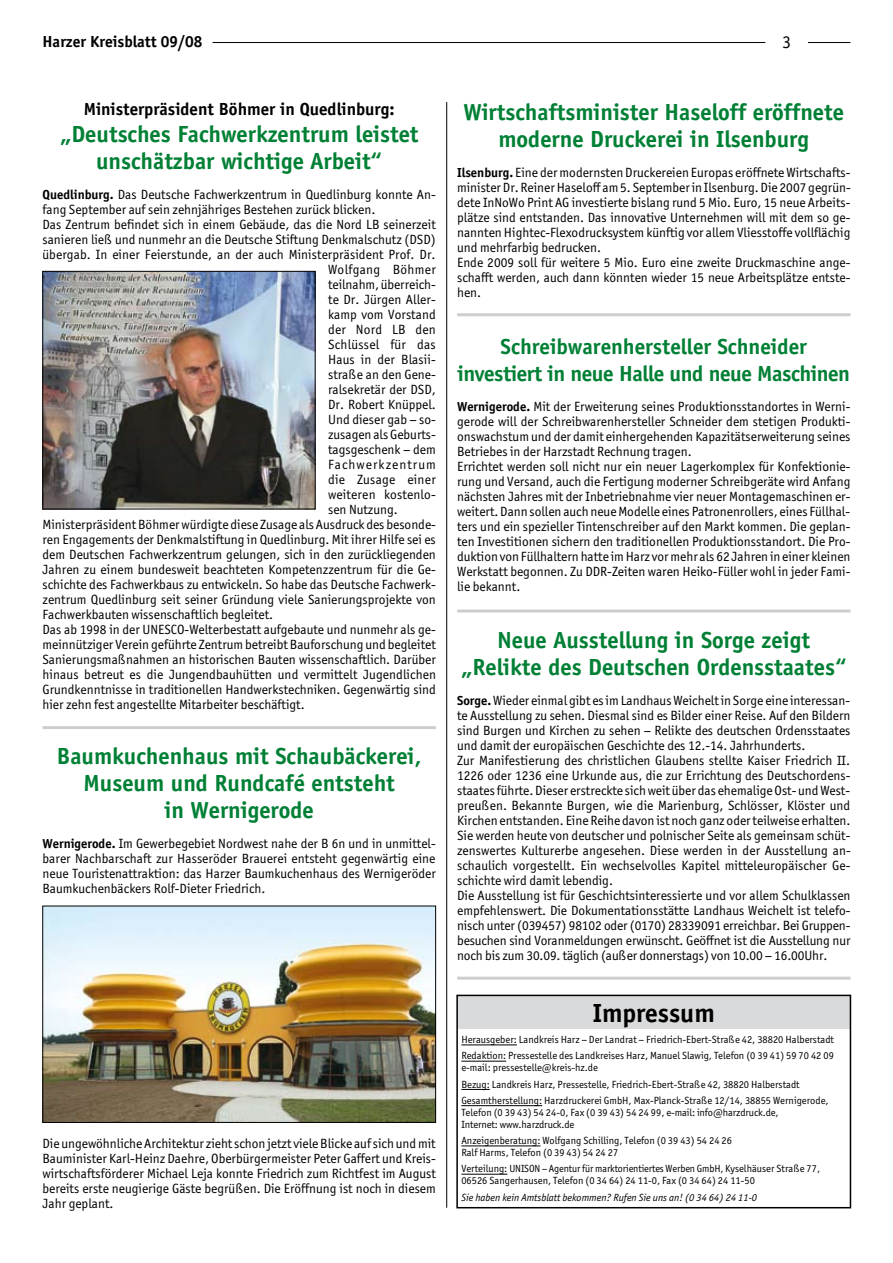
<style>
.page{position:relative;width:893px;height:1263px;background:#fff}
.page>*{position:absolute;margin:0;border:0;box-sizing:border-box;transform-origin:0 0}
.t1{font:700 27px "Officina Sans";color:#000}
.t2{font:700 24px/27px "Officina Sans";color:#008035;text-align:center}
.t3{font:700 22.5px/27px "Officina Sans";letter-spacing:-.02em;color:#008035;text-align:center}
.t4{font:700 18px "Officina Sans";color:#000}
.t5{font:18px "Officina Sans";color:#000}
.t6{font:700 16.5px "Officina Sans";color:#000}
.t7{font:13.5px/15px "Officina Sans";color:#000}
.t8{font:13.5px "Officina Sans";letter-spacing:.02em;color:#000}
.t9{font:13.5px "Officina Sans";letter-spacing:.075em;color:#000}
.t10{font:10.5px/16.2px "Officina Sans";color:#000}
.t11{font:italic 10.5px "Officina Sans";color:#000}
.s1{font-weight:700}
</style>
<div class="page">
<hr style="left:808px;top:42px;width:42px;height:1px;background:#000">
<hr style="left:213px;top:42px;width:552px;height:1px;background:#000">
<hr style="left:446px;top:102px;width:1px;height:1106px;background:#000">
<hr style="left:457px;top:977px;width:393px;height:3px;background:#000">
<img style="left:45px;top:273px;width:268px;height:234px">
<div style="left:43px;top:271px;width:272px;height:238px;border:1px solid #000"></div>
<img style="left:45px;top:908px;width:389px;height:213px">
<div style="left:43px;top:906px;width:393px;height:217px;border:1px solid #000"></div>
<div style="left:457px;top:995px;width:393px;height:33px;background:#d9dadb"></div>
<hr style="left:461px;top:1045px;width:56px;height:1px;background:#000">
<hr style="left:461px;top:1061px;width:45px;height:1px;background:#000">
<svg style="left:461px;top:1089px;width:29px;height:1px"></svg>
<hr style="left:461px;top:1105px;width:81px;height:1px;background:#000">
<hr style="left:461px;top:1146px;width:79px;height:1px;background:#000">
<hr style="left:461px;top:1174px;width:46px;height:1px;background:#000">
<div style="left:456px;top:995px;width:395px;height:213px;border:2px solid #000"></div>
<hr style="left:43px;top:726px;width:393px;height:3px;background:#000">
<hr style="left:457px;top:313px;width:393px;height:3px;background:#000">
<hr style="left:457px;top:609px;width:393px;height:3px;background:#000">
<p class="t6" style="left:43px;top:32px;width:162px">Harzer Kreisblatt 09/08</p>
<h3 class="t5" style="left:782px;top:32px;width:10px">3</h3>
<h3 class="t4" style="left:84px;top:99px;width:312px">Ministerpräsident Böhmer in Quedlinburg:</h3>
<h2 class="t2" style="left:60px;top:121px;width:360px">„Deutsches Fachwerkzentrum leistet unschätzbar wichtige Arbeit“</h2>
<p class="t7" style="left:43px;top:187px;width:395px"><span class="s1">Quedlinburg.</span> Das Deutsche Fachwerkzentrum in Quedlinburg konnte An-</p>
<p class="t7" style="left:43px;top:202px;width:334px">fang September auf sein zehnjähriges Bestehen zurück blicken.</p>
<p class="t7" style="left:43px;top:217px;width:395px">Das Zentrum befindet sich in einem Gebäude, das die Nord LB seinerzeit</p>
<p class="t7" style="left:43px;top:232px;width:395px">sanieren ließ und nunmehr an die Deutsche Stiftung Denkmalschutz (DSD)</p>
<p class="t7" style="left:43px;top:247px;width:394px">übergab. In einer Feierstunde, an der auch Ministerpräsident Prof. Dr.</p>
<p class="t8" style="left:328px;top:262px;width:109px">Wolfgang Böhmer</p>
<p class="t7" style="left:328px;top:277px;width:109px">teilnahm, überreich-</p>
<p class="t7" style="left:328px;top:292px;width:109px">te Dr. Jürgen Aller-</p>
<p class="t7" style="left:328px;top:307px;width:109px">kamp vom Vorstand</p>
<p class="t7" style="left:328px;top:322px;width:109px">der Nord LB den</p>
<p class="t8" style="left:328px;top:337px;width:109px">Schlüssel für das</p>
<p class="t7" style="left:328px;top:352px;width:109px">Haus in der Blasii-</p>
<p class="t7" style="left:328px;top:367px;width:109px">straße an den Gene-</p>
<p class="t7" style="left:328px;top:382px;width:109px">ralsekretär der DSD,</p>
<p class="t7" style="left:328px;top:397px;width:109px">Dr. Robert Knüppel.</p>
<p class="t7" style="left:328px;top:412px;width:109px">Und dieser gab – so-</p>
<p class="t7" style="left:328px;top:427px;width:109px">zusagen als Geburts-</p>
<p class="t7" style="left:328px;top:442px;width:109px">tagsgeschenk – dem</p>
<p class="t9" style="left:328px;top:457px;width:109px">Fachwerkzentrum</p>
<p class="t8" style="left:328px;top:472px;width:109px">die Zusage einer</p>
<p class="t7" style="left:328px;top:487px;width:109px">weiteren kostenlo-</p>
<p class="t7" style="left:328px;top:502px;width:71px">sen Nutzung.</p>
<p class="t7" style="left:43px;top:517px;width:395px">Ministerpräsident Böhmer würdigte diese Zusage als Ausdruck des besonde-</p>
<p class="t7" style="left:43px;top:532px;width:395px">ren Engagements der Denkmalstiftung in Quedlinburg. Mit ihrer Hilfe sei es</p>
<p class="t7" style="left:43px;top:547px;width:395px">dem Deutschen Fachwerkzentrum gelungen, sich in den zurückliegenden</p>
<p class="t7" style="left:43px;top:562px;width:395px">Jahren zu einem bundesweit beachteten Kompetenzzentrum für die Ge-</p>
<p class="t7" style="left:43px;top:577px;width:395px">schichte des Fachwerkbaus zu entwickeln. So habe das Deutsche Fachwerk-</p>
<p class="t7" style="left:43px;top:592px;width:395px">zentrum Quedlinburg seit seiner Gründung viele Sanierungsprojekte von</p>
<p class="t7" style="left:43px;top:607px;width:232px">Fachwerkbauten wissenschaftlich begleitet.</p>
<p class="t7" style="left:43px;top:622px;width:395px">Das ab 1998 in der UNESCO-Welterbestatt aufgebaute und nunmehr als ge-</p>
<p class="t7" style="left:43px;top:637px;width:395px">meinnütziger Verein geführte Zentrum betreibt Bauforschung und begleitet</p>
<p class="t7" style="left:43px;top:652px;width:395px">Sanierungsmaßnahmen an historischen Bauten wissenschaftlich. Darüber</p>
<p class="t7" style="left:43px;top:667px;width:395px">hinaus betreut es die Jungendbauhütten und vermittelt Jugendlichen</p>
<p class="t7" style="left:43px;top:682px;width:395px">Grundkenntnisse in traditionellen Handwerkstechniken. Gegenwärtig sind</p>
<p class="t7" style="left:43px;top:697px;width:264px">hier zehn fest angestellte Mitarbeiter beschäftigt.</p>
<h2 class="t2" style="left:57px;top:743px;width:366px">Baumkuchenhaus mit Schaubäckerei,<br>Museum und Rundcafé entsteht<br>in Wernigerode</h2>
<p class="t7" style="left:43px;top:836px;width:395px;text-align:justify"><span class="s1">Wernigerode.</span> Im Gewerbegebiet Nordwest nahe der B 6n und in unmittel&shy;barer Nachbarschaft zur Hasseröder Brauerei entsteht gegenwärtig eine neue Touristenattraktion: das Harzer Baumkuchenhaus des Wernigeröder Baumkuchenbäckers Rolf-Dieter Friedrich.</p>
<p class="t7" style="left:43px;top:1136px;width:395px;text-align:justify">Die ungewöhnliche Architektur zieht schon jetzt viele Blicke auf sich und mit Bauminister Karl-Heinz Daehre, Oberbürgermeister Peter Gaffert und Kreis&shy;wirtschaftsförderer Michael Leja konnte Friedrich zum Richtfest im August bereits erste neugierige Gäste begrüßen. Die Eröffnung ist noch in diesem Jahr geplant.</p>
<h2 class="t2" style="left:464px;top:98px;width:382px">Wirtschaftsminister Haseloff eröffnete moderne Druckerei in Ilsenburg</h2>
<p class="t7" style="left:457px;top:165px;width:395px"><span class="s1">Ilsenburg.</span> Eine der modernsten Druckereien Europas eröffnete Wirtschafts&shy;minister Dr. Reiner Haseloff am 5. September in Ilsenburg. Die 2007 gegrün&shy;dete InNoWo Print AG investierte bislang rund 5 Mio. Euro, 15 neue Arbeits&shy;plätze sind entstanden. Das innovative Unternehmen will mit dem so ge&shy;nannten Hightec-Flexodrucksystem künftig vor allem Vliesstoffe vollflächig und mehrfarbig bedrucken.<br>Ende 2009 soll für weitere 5 Mio. Euro eine zweite Druckmaschine ange&shy;schafft werden, auch dann könnten wieder 15 neue Arbeitsplätze entste&shy;hen.</p>
<h3 class="t3" style="left:458px;top:333px;width:394px">Schreibwarenhersteller Schneider investiert in neue Halle und neue Maschinen</h3>
<p class="t7" style="left:457px;top:399px;width:395px"><span class="s1">Wernigerode.</span> Mit der Erweiterung seines Produktionsstandortes in Werni&shy;gerode will der Schreibwarenhersteller Schneider dem stetigen Produkti&shy;onswachstum und der damit einhergehenden Kapazitätserweiterung seines Betriebes in der Harzstadt Rechnung tragen.<br>Errichtet werden soll nicht nur ein neuer Lagerkomplex für Konfektionie&shy;rung und Versand, auch die Fertigung moderner Schreibgeräte wird Anfang nächsten Jahres mit der Inbetriebnahme vier neuer Montagemaschinen er&shy;weitert. Dann sollen auch neue Modelle eines Patronenrollers, eines Füllhal&shy;ters und ein spezieller Tintenschreiber auf den Markt kommen. Die geplan&shy;ten Investitionen sichern den traditionellen Produktionsstandort. Die Pro&shy;duktion von Füllhaltern hatte im Harz vor mehr als 62 Jahren in einer kleinen Werkstatt begonnen. Zu DDR-Zeiten waren Heiko-Füller wohl in jeder Fami&shy;lie bekannt.</p>
<h2 class="t2" style="left:461px;top:626px;width:387px">Neue Ausstellung in Sorge zeigt „Relikte des Deutschen Ordensstaates“</h2>
<p class="t7" style="left:457px;top:693px;width:395px"><span class="s1">Sorge.</span> Wieder einmal gibt es im Landhaus Weichelt in Sorge eine interessan&shy;te Ausstellung zu sehen. Diesmal sind es Bilder einer Reise. Auf den Bildern sind Burgen und Kirchen zu sehen – Relikte des deutschen Ordensstaates und damit der europäischen Geschichte des 12.-14. Jahrhunderts.<br>Zur Manifestierung des christlichen Glaubens stellte Kaiser Friedrich II.<br>1226 oder 1236 eine Urkunde aus, die zur Errichtung des Deutschordens&shy;staates führte. Dieser erstreckte sich weit über das ehemalige Ost- und West&shy;preußen. Bekannte Burgen, wie die Marienburg, Schlösser, Klöster und Kirchen entstanden. Eine Reihe davon ist noch ganz oder teilweise erhalten.<br>Sie werden heute von deutscher und polnischer Seite als gemeinsam schüt&shy;zenswertes Kulturerbe angesehen. Diese werden in der Ausstellung an&shy;schaulich vorgestellt. Ein wechselvolles Kapitel mitteleuropäischer Ge&shy;schichte wird damit lebendig.<br>Die Ausstellung ist für Geschichtsinteressierte und vor allem Schulklassen empfehlenswert. Die Dokumentationsstätte Landhaus Weichelt ist telefo&shy;nisch unter (039457) 98102 oder (0170) 28339091 erreichbar. Bei Gruppen&shy;besuchen sind Voranmeldungen erwünscht. Geöffnet ist die Ausstellung nur noch bis zum 30.09. täglich (außer donnerstags) von 10.00 – 16.00Uhr.</p>
<h1 class="t1" style="left:593px;top:996px;width:123px">Impressum</h1>
<p class="t10" style="left:461px;top:1031px;width:374px">Herausgeber: Landkreis Harz – Der Landrat – Friedrich-Ebert-Straße 42, 38820 Halberstadt<br>Redaktion: Pressestelle des Landkreises Harz, Manuel Slawig, Telefon (0 39 41) 59 70 42 09</p>
<p class="t10" style="left:461px;top:1060px;width:369px">e-mail: pressestelle@kreis-hz.de<br>Bezug: Landkreis Harz, Pressestelle, Friedrich-Ebert-Straße 42, 38820 Halberstadt<br>Gesamtherstellung: Harzdruckerei GmbH, Max-Planck-Straße 12/14, 38855 Wernigerode,</p>
<p class="t10" style="left:461px;top:1106px;width:319px;line-height:12px">Telefon (0 39 43) 54 24-0, Fax (0 39 43) 54 24 99, e-mail: info@harzdruck.de,<br>Internet: www.harzdruck.de</p>
<p class="t10" style="left:461px;top:1134px;width:272px;line-height:12px">Anzeigenberatung: Wolfgang Schilling, Telefon (0 39 43) 54 24 26<br>Ralf Harms, Telefon (0 39 43) 54 24 27</p>
<p class="t10" style="left:461px;top:1163px;width:360px;line-height:12px">Verteilung: UNISON – Agentur für marktorientiertes Werben GmbH, Kyselhäuser Straße 77,<br>06526 Sangerhausen, Telefon (0 34 64) 24 11-0, Fax (0 34 64) 24 11-50</p>
<p class="t11" style="left:461px;top:1191px;width:297px">Sie haben kein Amtsblatt bekommen? Rufen Sie uns an! (0 34 64) 24 11-0</p>
</div>
